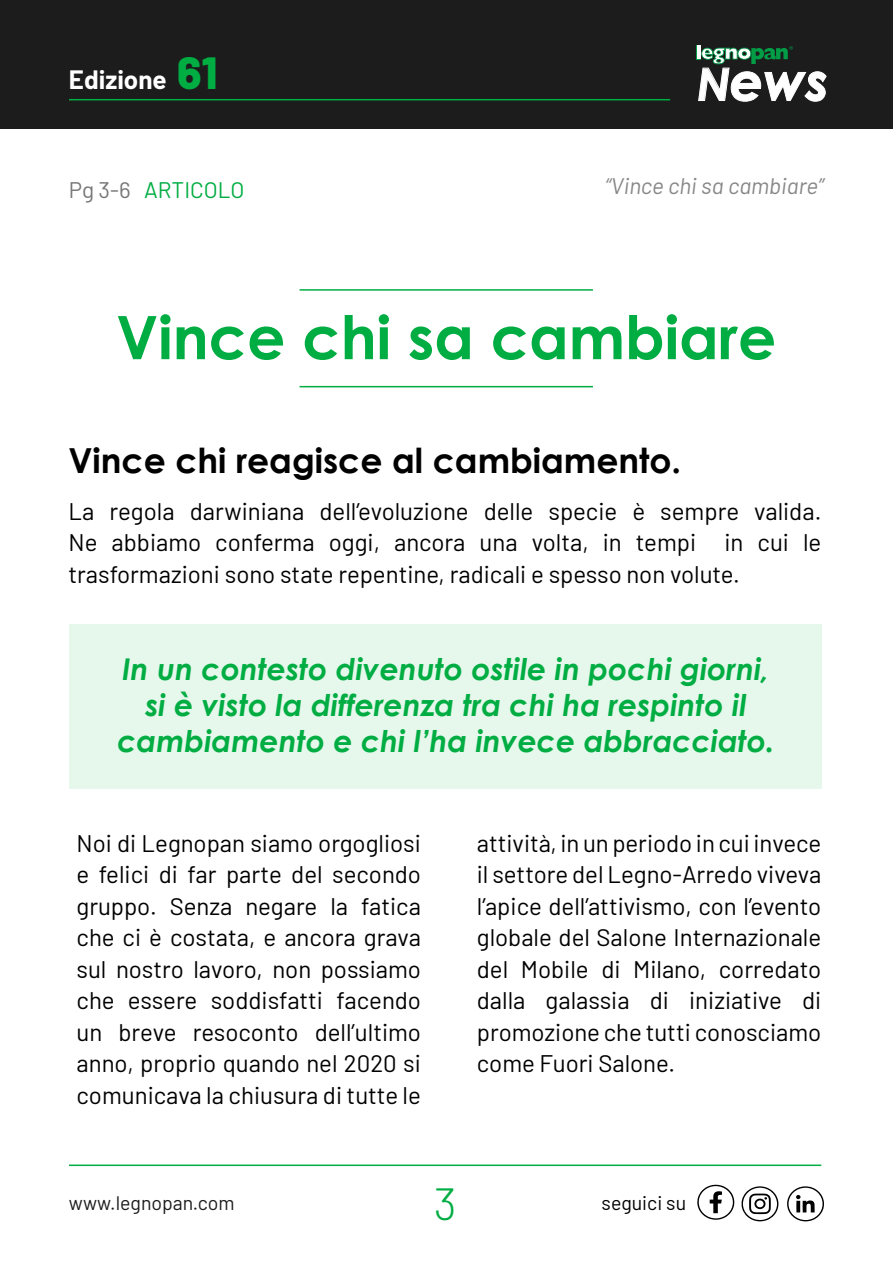
<style>
.page{position:relative;width:893px;height:1263px;background:#fff}
.page>*{position:absolute;margin:0;border:0;box-sizing:border-box;transform-origin:0 0}
.t1{font:700 60px "Century Gothic";color:#00ad42}
.t2{font:italic 700 52.8px "Century Gothic";color:#fff}
.t3{font:300 45px "Barlow";color:#00ad42}
.t4{font:700 34.5px "Century Gothic";color:#000}
.t5{font:italic 700 30px/36px "Century Gothic";color:#00ad42;text-align:center}
.t6{font:700 25.95px "Barlow";color:#fff}
.t7{font:24px/31.5px "Barlow";color:#000;text-align:justify}
.t8{font:italic 22.5px "Barlow";color:#878787}
.t9{font:22.5px "Barlow";color:#00ad42}
.t10{font:19.5px "Barlow";color:#1c1c1c}
.t11{font:19.5px "Barlow";color:#000}
.s1{font-weight:800;font-size:45px;color:#00ad42}
.s2{font-size:45.15px}
.s3{color:#777}
</style>
<div class="page">
<div style="left:0;top:0;width:893px;height:128px;background:#1c1c1c"></div>
<svg style="left:696px;top:45px;width:5px;height:14px"></svg>
<svg style="left:701px;top:46px;width:92px;height:18px"></svg>
<hr style="left:697px;top:45px;width:3px;height:14px;background:#fff">
<hr style="left:69px;top:99px;width:601px;height:1px;background:#00ad42">
<hr style="left:69px;top:1164px;width:752px;height:2px;background:#00ad42">
<svg style="left:787px;top:1186px;width:37px;height:35px"></svg>
<svg style="left:697px;top:1185px;width:37px;height:35px"></svg>
<svg style="left:741px;top:1186px;width:37px;height:35px"></svg>
<div style="left:69px;top:624px;width:752px;height:165px;background:#e6f7ec"></div>
<hr style="left:300px;top:289px;width:293px;height:2px;background:#00ad42">
<hr style="left:300px;top:386px;width:293px;height:1px;background:#00ad42">
<p class="t6" style="left:69px;top:60px;width:150px">Edizione <span class="s1">61</span></p>
<h2 class="t2" style="left:697px;top:47px;width:133px"><span class="s2">N</span>ews</h2>
<p class="t9" style="left:69px;top:173px;width:177px"><span class="s3">Pg 3-6</span> ARTICOLO</p>
<p class="t8" style="left:605px;top:170px;width:220px">“Vince chi sa cambiare”</p>
<h1 class="t1" style="left:116px;top:300px;width:661px">Vince chi sa cambiare</h1>
<h3 class="t4" style="left:69px;top:439px;width:614px">Vince chi reagisce al cambiamento.</h3>
<p class="t7" style="left:69px;top:494px;width:754px">La regola darwiniana dell’evoluzione delle specie è sempre valida.<br>Ne abbiamo conferma oggi, ancora una volta, in tempi in cui le trasformazioni sono state repentine, radicali e spesso non volute.</p>
<p class="t5" style="left:117px;top:650px;width:658px">In un contesto divenuto ostile in pochi giorni, si è visto la differenza tra chi ha respinto il cambiamento e chi l’ha invece abbracciato.</p>
<p class="t7" style="left:77px;top:825px;width:346px">Noi di Legnopan siamo orgogliosi e felici di far parte del secondo gruppo. Senza negare la fatica che ci è costata, e ancora grava sul nostro lavoro, non possiamo che essere soddisfatti facendo un breve resoconto dell’ultimo anno, proprio quando nel 2020 si comunicava la chiusura di tutte le</p>
<p class="t7" style="left:477px;top:825px;width:346px">attività, in un periodo in cui invece il settore del Legno-Arredo viveva l’apice dell’attivismo, con l’evento globale del Salone Internazionale del Mobile di Milano, corredato dalla galassia di iniziative di promozione che tutti conosciamo come Fuori Salone.</p>
<p class="t10" style="left:69px;top:1189px;width:167px">www.legnopan.com</p>
<h3 class="t3" style="left:434px;top:1171px;width:24px">3</h3>
<p class="t11" style="left:602px;top:1189px;width:86px">seguici su</p>
</div>
